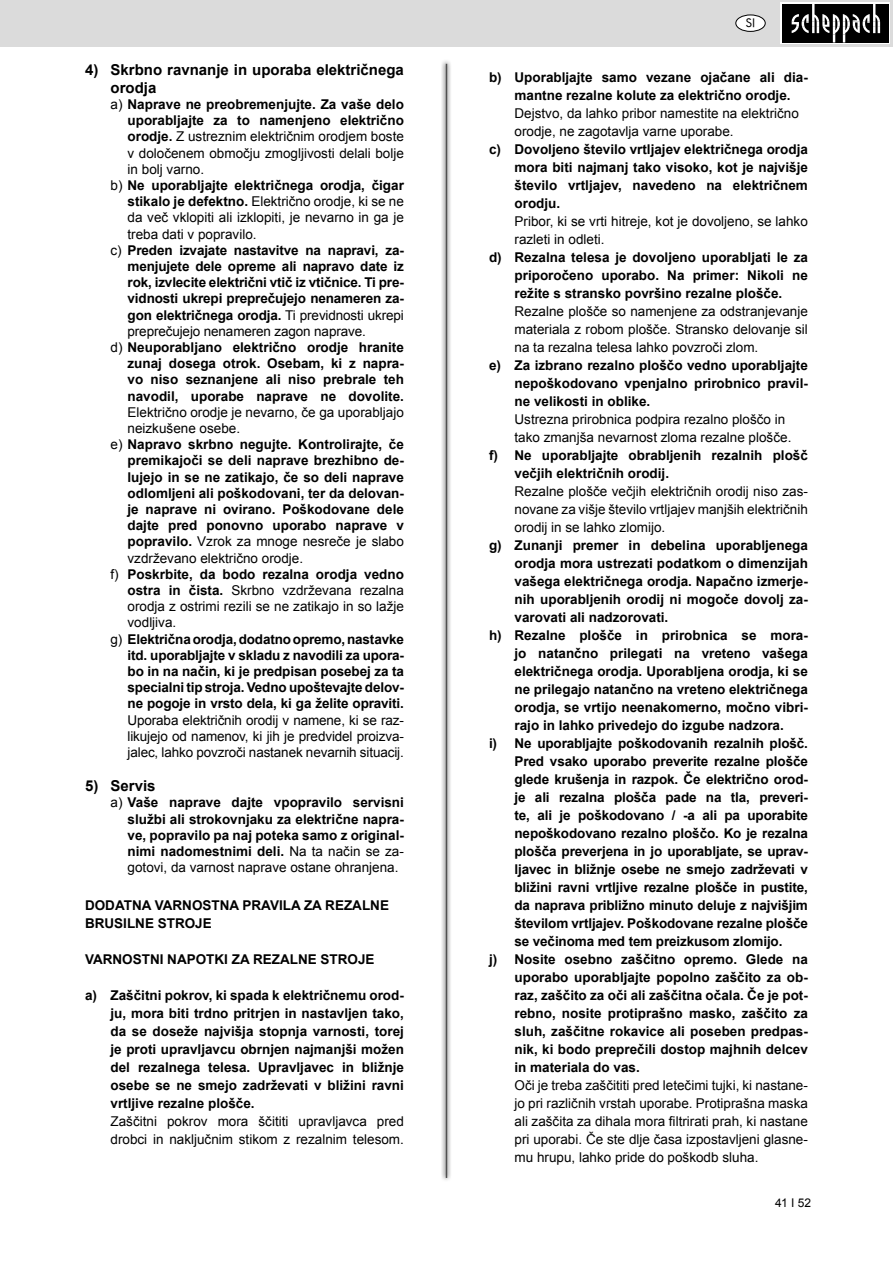
<style>
.page{position:relative;width:893px;height:1263px;background:#fff}
.page>*{position:absolute;margin:0;border:0;box-sizing:border-box;transform-origin:0 0}
.t1{font:700 15px/18px "Arial";color:#000}
.Continous_texxt{font:700 13.5px/18px "Arial";color:#000;text-align:justify}
.Absatzformat_7{font:13.5px/18px "Arial";color:#000;text-align:justify}
.t2{font:12px "Arial";color:#000}
.t3{font:12px "Futura Book BT";color:#000}
.s1{font-weight:700}
.s2{font-weight:400}
</style>
<div class="page">
<div style="left:0;top:0;width:893px;height:46px;background:#dbdbdb"></div>
<div style="left:780px;top:2px;width:110px;height:42px;background:linear-gradient(to right,#040404,#060606)"></div>
<div style="left:782px;top:4px;width:106px;height:38px;background:#000"></div>
<svg style="left:792px;top:4px;width:88px;height:38px"></svg>
<svg style="left:441px;top:61px;width:10px;height:1119px"></svg>
<hr style="left:446px;top:64px;width:1px;height:1114px;background:#505050">
<div style="left:736px;top:15px;width:29px;height:16px;background:#fff;border-radius:50%"></div>
<div style="left:735px;top:15px;width:31px;height:17px;border:1px solid #000;border-radius:50%"></div>
<p class="t1" style="left:111px;top:61px;width:295px;text-indent:-26px">4) Skrbno ravnanje in uporaba električnega orodja</p>
<p class="Absatzformat_7" style="left:128px;top:96px;width:278px;line-height:16.2px;text-indent:-17px">a) <span class="s1">Naprave ne preobremenjujte. Za vaše delo uporabljajte za to namenjeno električno orodje.</span> Z ustreznim električnim orodjem boste v določenem območju zmogljivosti delali bolje in bolj varno.</p>
<p class="Absatzformat_7" style="left:128px;top:177px;width:278px;line-height:16.2px;text-indent:-17px">b) <span class="s1">Ne uporabljajte električnega orodja, čigar stikalo je defektno.</span> Električno orodje, ki se ne da več vklopiti ali izklopiti, je nevarno in ga je treba dati v popravilo.</p>
<p class="Continous_texxt" style="left:128px;top:242px;width:278px;line-height:16.2px;text-indent:-17px"><span class="s2">c)</span> Preden izvajate nastavitve na napravi, za&shy;menjujete dele opreme ali napravo date iz rok, izvlecite električni vtič iz vtičnice. Ti pre&shy;vidnosti ukrepi preprečujejo nenameren za&shy;gon električnega orodja. <span class="s2">Ti previdnosti ukrepi preprečujejo nenameren zagon naprave.</span></p>
<p class="Continous_texxt" style="left:128px;top:339px;width:278px;line-height:16.2px;text-indent:-17px"><span class="s2">d)</span> Neuporabljano električno orodje hranite zunaj dosega otrok. Osebam, ki z napra&shy;vo niso seznanjene ali niso prebrale teh navodil, uporabe naprave ne dovolite.<br><span class="s2">Električno orodje je nevarno, če ga uporabljajo neizkušene osebe.</span></p>
<p class="Continous_texxt" style="left:128px;top:437px;width:278px;line-height:16.2px;text-indent:-17px"><span class="s2">e)</span> Napravo skrbno negujte. Kontrolirajte, če premikajoči se deli naprave brezhibno de&shy;lujejo in se ne zatikajo, če so deli naprave odlomljeni ali poškodovani, ter da delovan&shy;je naprave ni ovirano. Poškodovane dele dajte pred ponovno uporabo naprave v popravilo. <span class="s2">Vzrok za mnoge nesreče je slabo vzdrževano električno orodje.</span></p>
<p class="Absatzformat_7" style="left:128px;top:566px;width:278px;line-height:16.2px;text-indent:-17px">f) <span class="s1">Poskrbite, da bodo rezalna orodja vedno ostra in čista.</span> Skrbno vzdrževana rezalna orodja z ostrimi rezili se ne zatikajo in so lažje vodljiva.</p>
<p class="Continous_texxt" style="left:128px;top:631px;width:278px;line-height:16.2px;text-indent:-17px"><span class="s2">g)</span> Električna orodja, dodatno opremo, nastavke itd. uporabljajte v skladu z navodili za upora&shy;bo in na način, ki je predpisan posebej za ta specialni tip stroja. Vedno upoštevajte delov&shy;ne pogoje in vrsto dela, ki ga želite opraviti.<br><span class="s2">Uporaba električnih orodij v namene, ki se raz&shy;likujejo od namenov, ki jih je predvidel proizva&shy;jalec, lahko povzroči nastanek nevarnih situacij.</span></p>
<p class="t1" style="left:85px;top:777px;width:72px">5) Servis</p>
<p class="Continous_texxt" style="left:128px;top:795px;width:278px;line-height:16.2px;text-indent:-17px"><span class="s2">a)</span> Vaše naprave dajte vpopravilo servisni službi ali strokovnjaku za električne napra&shy;ve, popravilo pa naj poteka samo z original&shy;nimi nadomestnimi deli. <span class="s2">Na ta način se za&shy;gotovi, da varnost naprave ostane ohranjena.</span></p>
<p class="Continous_texxt" style="left:85px;top:896px;width:305px">DODATNA VARNOSTNA PRAVILA ZA REZALNE<br>BRUSILNE STROJE</p>
<p class="Continous_texxt" style="left:85px;top:950px;width:291px">VARNOSTNI NAPOTKI ZA REZALNE STROJE</p>
<p class="Continous_texxt" style="left:111px;top:986px;width:295px;text-indent:-26px">a) Zaščitni pokrov, ki spada k električnemu orod&shy;ju, mora biti trdno pritrjen in nastavljen tako, da se doseže najvišja stopnja varnosti, torej je proti upravljavcu obrnjen najmanjši možen del rezalnega telesa. Upravljavec in bližnje osebe se ne smejo zadrževati v bližini ravni vrtljive rezalne plošče.</p>
<p class="Absatzformat_7" style="left:111px;top:1112px;width:295px">Zaščitni pokrov mora ščititi upravljavca pred drobci in naključnim stikom z rezalnim telesom.</p>
<p class="t3" style="left:746px;top:15px;width:11px">SI</p>
<p class="Continous_texxt" style="left:514px;top:68px;width:295px;text-indent:-26px">b) Uporabljajte samo vezane ojačane ali dia&shy;mantne rezalne kolute za električno orodje.</p>
<p class="Absatzformat_7" style="left:514px;top:104px;width:286px">Dejstvo, da lahko pribor namestite na električno</p>
<p class="Absatzformat_7" style="left:514px;top:122px;width:221px">orodje, ne zagotavlja varne uporabe.</p>
<p class="Continous_texxt" style="left:514px;top:140px;width:295px;text-indent:-26px">c) Dovoljeno število vrtljajev električnega orodja mora biti najmanj tako visoko, kot je najvišje število vrtljajev, navedeno na električnem orodju.</p>
<p class="Absatzformat_7" style="left:514px;top:212px;width:295px">Pribor, ki se vrti hitreje, kot je dovoljeno, se lahko razleti in odleti.</p>
<p class="Continous_texxt" style="left:514px;top:248px;width:295px;text-indent:-26px">d) Rezalna telesa je dovoljeno uporabljati le za priporočeno uporabo. Na primer: Nikoli ne režite s stransko površino rezalne plošče.</p>
<p class="Absatzformat_7" style="left:514px;top:302px;width:295px">Rezalne plošče so namenjene za odstranjevanje materiala z robom plošče. Stransko delovanje sil na ta rezalna telesa lahko povzroči zlom.</p>
<p class="Continous_texxt" style="left:514px;top:356px;width:295px;text-indent:-26px">e) Za izbrano rezalno ploščo vedno uporabljajte nepoškodovano vpenjalno prirobnico pravil&shy;ne velikosti in oblike.</p>
<p class="Absatzformat_7" style="left:514px;top:410px;width:272px">Ustrezna prirobnica podpira rezalno ploščo in</p>
<p class="Absatzformat_7" style="left:514px;top:428px;width:278px">tako zmanjša nevarnost zloma rezalne plošče.</p>
<p class="Continous_texxt" style="left:514px;top:446px;width:295px;text-indent:-26px">f) Ne uporabljajte obrabljenih rezalnih plošč večjih električnih orodij.</p>
<p class="Absatzformat_7" style="left:514px;top:482px;width:295px">Rezalne plošče večjih električnih orodij niso zas&shy;novane za višje število vrtljajev manjših električnih orodij in se lahko zlomijo.</p>
<p class="Continous_texxt" style="left:514px;top:536px;width:295px;text-indent:-26px">g) Zunanji premer in debelina uporabljenega orodja mora ustrezati podatkom o dimenzijah vašega električnega orodja. Napačno izmerje&shy;nih uporabljenih orodij ni mogoče dovolj za&shy;varovati ali nadzorovati.</p>
<p class="Continous_texxt" style="left:514px;top:626px;width:295px;text-indent:-26px">h) Rezalne plošče in prirobnica se mora&shy;jo natančno prilegati na vreteno vašega električnega orodja. Uporabljena orodja, ki se ne prilegajo natančno na vreteno električnega orodja, se vrtijo neenakomerno, močno vibri&shy;rajo in lahko privedejo do izgube nadzora.</p>
<p class="Continous_texxt" style="left:514px;top:734px;width:295px;text-indent:-26px">i) Ne uporabljajte poškodovanih rezalnih plošč.<br>Pred vsako uporabo preverite rezalne plošče glede krušenja in razpok. Če električno orod&shy;je ali rezalna plošča pade na tla, preveri&shy;te, ali je poškodovano / -a ali pa uporabite nepoškodovano rezalno ploščo. Ko je rezalna plošča preverjena in jo uporabljate, se uprav&shy;ljavec in bližnje osebe ne smejo zadrževati v bližini ravni vrtljive rezalne plošče in pustite, da naprava približno minuto deluje z najvišjim številom vrtljajev. Poškodovane rezalne plošče se večinoma med tem preizkusom zlomijo.</p>
<p class="Continous_texxt" style="left:514px;top:950px;width:295px;text-indent:-26px">j) Nosite osebno zaščitno opremo. Glede na uporabo uporabljajte popolno zaščito za ob&shy;raz, zaščito za oči ali zaščitna očala. Če je pot&shy;rebno, nosite protiprašno masko, zaščito za sluh, zaščitne rokavice ali poseben predpas&shy;nik, ki bodo preprečili dostop majhnih delcev in materiala do vas.</p>
<p class="Absatzformat_7" style="left:514px;top:1076px;width:295px">Oči je treba zaščititi pred letečimi tujki, ki nastane&shy;jo pri različnih vrstah uporabe. Protiprašna maska ali zaščita za dihala mora filtrirati prah, ki nastane pri uporabi. Če ste dlje časa izpostavljeni glasne&shy;mu hrupu, lahko pride do poškodb sluha.</p>
<p class="t2" style="left:775px;top:1194px;width:38px">41 І 52</p>
</div>
